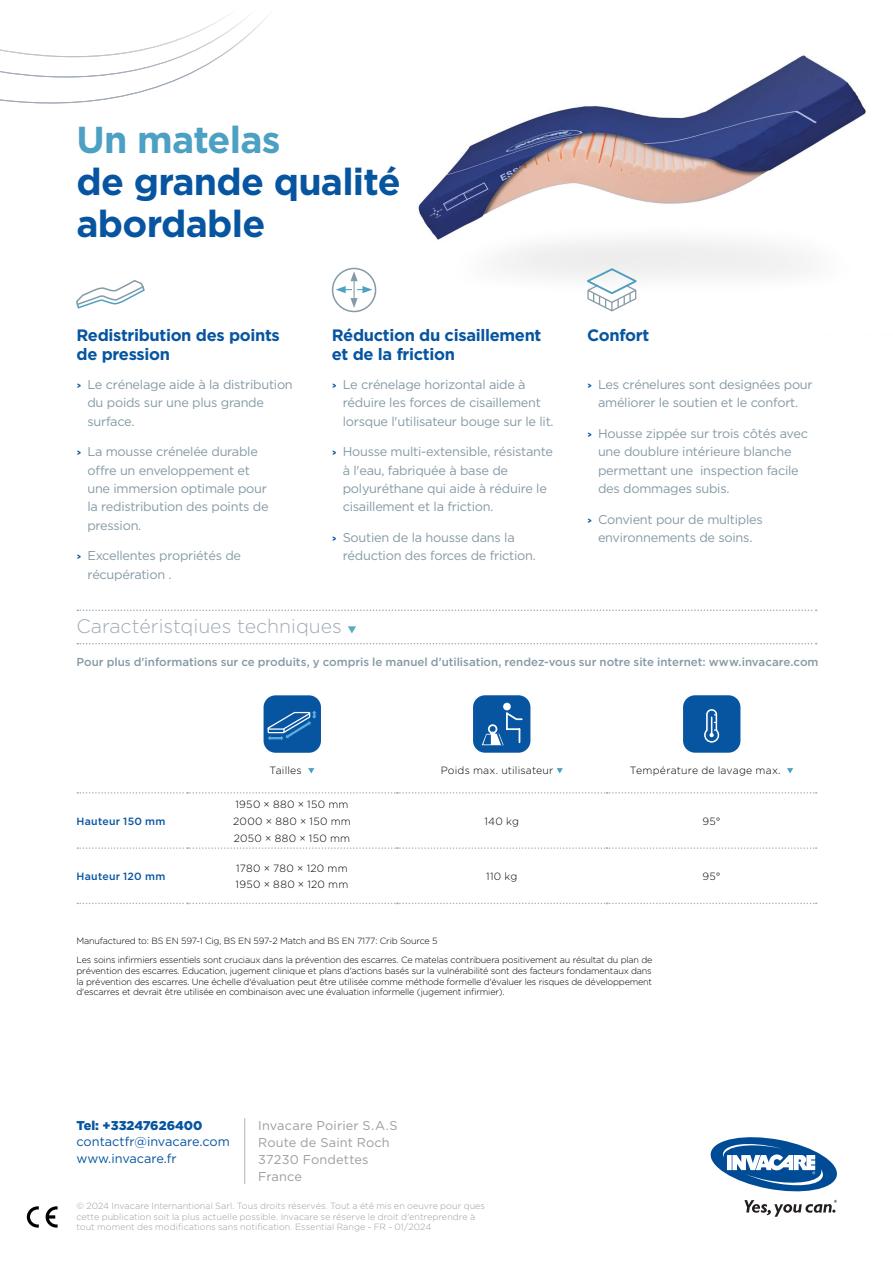
<style>
.page{position:relative;width:893px;height:1263px;background:#fff}
.page>*{position:absolute;margin:0;border:0;box-sizing:border-box;transform-origin:0 0}
.t1{font:700 37.5px/42px "Gotham";letter-spacing:-.02em;color:#0755a0}
.t2{font:700 37.5px "Gotham";letter-spacing:-.02em;color:#4ca0c3}
.t3{font:300 19.5px "Gotham";color:#a0aab5}
.t4{font:700 16.5px/19.8px "Gotham";letter-spacing:-.02em;color:#0755a0}
.t5{font:12.75px/18.3px "Gotham";letter-spacing:-.02em;color:#859aa5}
.t6{font:12.75px/17.2px "Gotham";letter-spacing:.01em;color:#9d9d9c}
.t7{font:12.75px/16.5px "Gotham";color:#0755a0}
.t8{font:900 12.75px "Gotham";color:#0755a0}
.t9{font:500 11.55px "Gotham";color:#859aa5}
.t10{font:300 10.5px/16.8px "Gotham";letter-spacing:.025em;color:#000}
.t11{font:500 10.5px "Gotham";letter-spacing:.025em;color:#0755a0}
.t12{font:300 9px/10.8px "Gotham";letter-spacing:-.02em;color:#000}
.t13{font:300 9px/10.8px "Gotham";letter-spacing:.005em;color:#9d9d9c}
.s1{font-family:"DIN2014";font-weight:700;font-size:9.75px;color:#0755a0}
</style>
<div class="page">
<img style="left:353px;top:55px;width:513px;height:258px">
<div style="left:332px;top:268px;width:44px;height:44px;border:2px solid #859aa5;border-radius:50%"></div>
<svg style="left:336px;top:271px;width:36px;height:37px"></svg>
<svg style="left:76px;top:281px;width:69px;height:27px"></svg>
<svg style="left:587px;top:267px;width:51px;height:44px"></svg>
<svg style="left:77px;top:609px;width:740px;height:2px"></svg>
<svg style="left:77px;top:643px;width:740px;height:1px"></svg>
<div style="left:264px;top:695px;width:57px;height:58px;background:#0755a0;border-radius:12px"></div>
<svg style="left:267px;top:711px;width:50px;height:29px"></svg>
<div style="left:473px;top:695px;width:57px;height:58px;background:#0755a0;border-radius:12px"></div>
<div style="left:503px;top:703px;width:8px;height:7px;background:#fff;border-radius:50%"></div>
<svg style="left:482px;top:712px;width:41px;height:33px"></svg>
<div style="left:683px;top:695px;width:57px;height:58px;background:#0755a0;border-radius:12px"></div>
<svg style="left:704px;top:709px;width:16px;height:35px"></svg>
<svg style="left:710px;top:1137px;width:127px;height:80px"></svg>
<svg style="left:353px;top:55px;width:355px;height:113px"></svg>
<svg style="left:0;top:15px;width:697px;height:122px"></svg>
<svg style="left:27px;top:1206px;width:12px;height:21px"></svg>
<svg style="left:46px;top:1206px;width:12px;height:21px"></svg>
<hr style="left:244px;top:1118px;width:1px;height:66px;background:#b3b2b2">
<svg style="left:348px;top:626px;width:8px;height:7px"></svg>
<svg style="left:77px;top:792px;width:740px;height:2px"></svg>
<svg style="left:77px;top:847px;width:740px;height:2px"></svg>
<svg style="left:77px;top:903px;width:740px;height:1px"></svg>
<svg style="left:308px;top:768px;width:6px;height:5px"></svg>
<svg style="left:557px;top:768px;width:6px;height:5px"></svg>
<svg style="left:787px;top:768px;width:6px;height:5px"></svg>
<h1 class="t2" style="left:77px;top:114px;width:206px">Un matelas</h1>
<h1 class="t1" style="left:77px;top:160px;width:326px">de grande qualité abordable</h1>
<p class="t4" style="left:77px;top:325px;width:205px">Redistribution des points de pression</p>
<p class="t5" style="left:87px;top:375px;width:207px;text-indent:-11px"><span class="s1">&gt;</span> Le crénelage aide à la distribution du poids sur une plus grande surface.</p>
<p class="t5" style="left:87px;top:443px;width:183px;text-indent:-11px"><span class="s1">&gt;</span> La mousse crénelée durable offre un enveloppement et une immersion optimale pour la redistribution des points de pression.</p>
<p class="t5" style="left:87px;top:546px;width:155px;text-indent:-11px"><span class="s1">&gt;</span> Excellentes propriétés de récupération .</p>
<p class="t4" style="left:332px;top:325px;width:211px">Réduction du cisaillement et de la friction</p>
<p class="t5" style="left:343px;top:375px;width:212px;text-indent:-11px"><span class="s1">&gt;</span> Le crénelage horizontal aide à réduire les forces de cisaillement lorsque l'utilisateur bouge sur le lit.</p>
<p class="t5" style="left:343px;top:443px;width:212px;text-indent:-11px"><span class="s1">&gt;</span> Housse multi-extensible, résistante à l'eau, fabriquée à base de polyuréthane qui aide à réduire le cisaillement et la friction.</p>
<p class="t5" style="left:343px;top:528px;width:195px;text-indent:-11px"><span class="s1">&gt;</span> Soutien de la housse dans la réduction des forces de friction.</p>
<h2 class="t3" style="left:77px;top:616px;width:267px">Caractéristqiues techniques</h2>
<p class="t4" style="left:587px;top:325px;width:64px">Confort</p>
<p class="t5" style="left:587px;top:375px;width:227px;text-align:center"><span class="s1">&gt;</span> Les crénelures sont designées pour améliorer le soutien et le confort.</p>
<p class="t5" style="left:598px;top:424px;width:212px;text-indent:-11px"><span class="s1">&gt;</span> Housse zippée sur trois côtés avec une doublure intérieure blanche permettant une inspection facile des dommages subis.</p>
<p class="t5" style="left:587px;top:510px;width:177px;text-align:center"><span class="s1">&gt;</span> Convient pour de multiples environnements de soins.</p>
<p class="t9" style="left:77px;top:655px;width:743px">Pour plus d'informations sur ce produits, y compris le manuel d'utilisation, rendez-vous sur notre site internet: www.invacare.com</p>
<p class="t11" style="left:77px;top:815px;width:90px">Hauteur 150 mm</p>
<p class="t10" style="left:270px;top:761px;width:34px">Tailles</p>
<p class="t10" style="left:441px;top:761px;width:114px">Poids max. utilisateur</p>
<p class="t10" style="left:630px;top:761px;width:152px">Température de lavage max.</p>
<p class="t10" style="left:233px;top:796px;width:119px">1950 × 880 × 150 mm<br>2000 × 880 × 150 mm<br>2050 × 880 × 150 mm</p>
<p class="t10" style="left:485px;top:813px;width:36px">140 kg</p>
<p class="t10" style="left:702px;top:813px;width:20px">95°</p>
<p class="t11" style="left:77px;top:870px;width:90px">Hauteur 120 mm</p>
<p class="t10" style="left:236px;top:859px;width:114px">1780 × 780 × 120 mm<br>1950 × 880 × 120 mm</p>
<p class="t10" style="left:486px;top:868px;width:33px">110 kg</p>
<p class="t10" style="left:702px;top:868px;width:20px">95°</p>
<p class="t12" style="left:77px;top:932px;width:577px;line-height:18.6px">Manufactured to: BS EN 597-1 Cig, BS EN 597-2 Match and BS EN 7177: Crib Source 5<br>Les soins infirmiers essentiels sont cruciaux dans la prévention des escarres. Ce matelas contribuera positivement au résultat du plan de</p>
<p class="t12" style="left:77px;top:965px;width:577px;text-align:justify">prévention des escarres. Education, jugement clinique et plans d'actions basés sur la vulnérabilité sont des facteurs fondamentaux dans la prévention des escarres. Une échelle d'évaluation peut être utilisée comme méthode formelle d'évaluer les risques de développement d'escarres et devrait être utilisée en combinaison avec une évaluation informelle (jugement infirmier).</p>
<p class="t8" style="left:77px;top:1116px;width:128px">Tel: +33247626400</p>
<p class="t7" style="left:77px;top:1133px;width:155px">contactfr@invacare.com www.invacare.fr</p>
<p class="t13" style="left:77px;top:1200px;width:410px">© 2024 Invacare Internantional Sarl. Tous droits réservés. Tout a été mis en oeuvre pour ques cette publication soit la plus actuelle possible. Invacare se réserve le droit d'entreprendre à tout moment des modifications sans notification. Essential Range - FR - 01/2024</p>
<p class="t6" style="left:258px;top:1116px;width:141px">Invacare Poirier S.A.S<br>Route de Saint Roch<br>37230 Fondettes<br>France</p>
</div>
